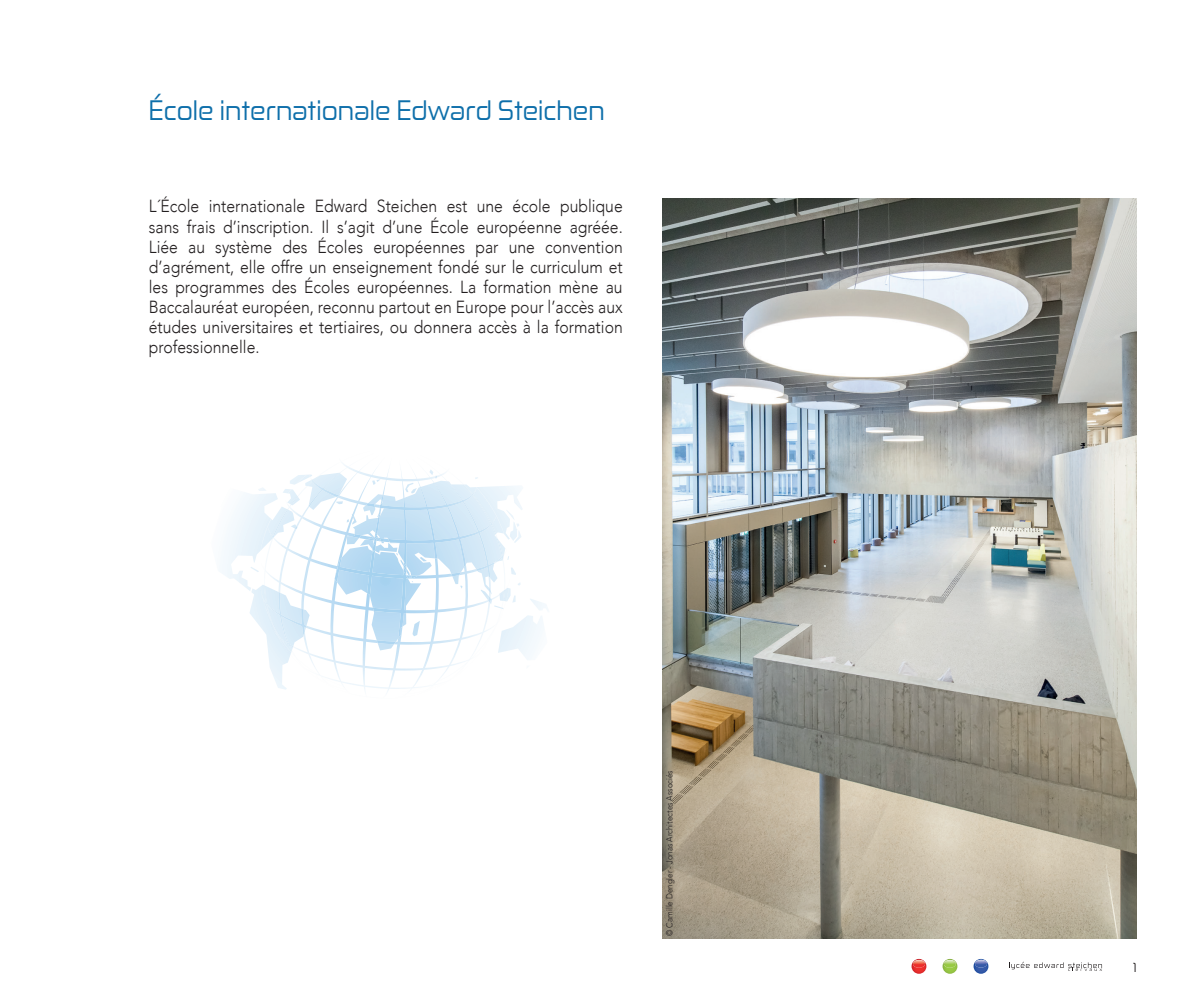
<style>
.page{position:relative;width:1191px;height:993px;background:#fff}
.page>*{position:absolute;margin:0;border:0;box-sizing:border-box;transform-origin:0 0}
.t1{font:26.25px "Zekton Rg";color:#0e6faa}
.t2{font:300 17.5px/20.1px "Avenir";color:#231f20;text-align:justify;scale:.9 1}
.t3{font:12.25px "Zekton Rg";color:#231f20}
.t4{font:300 8.75px "Avenir";color:#231f20;scale:.9 1}
</style>
<div class="page">
<svg style="left:1009px;top:961px;width:93px;height:9px"></svg>
<svg style="left:911px;top:958px;width:15px;height:15px"></svg>
<svg style="left:942px;top:958px;width:15px;height:15px"></svg>
<svg style="left:973px;top:958px;width:15px;height:15px"></svg>
<img style="left:662px;top:198px;width:474px;height:740px">
<svg style="left:222px;top:464px;width:301px;height:210px"></svg>
<img style="left:296px;top:472px;width:208px;height:106px">
<h1 class="t1" style="left:149px;top:94px;width:457px">École internationale Edward Steichen</h1>
<p class="t2" style="left:149px;top:196px;width:528px">L´École internationale Edward Steichen est une école publique sans frais d’inscription. Il s’agit d’une École européenne agréée.<br>Liée au système des Écoles européennes par une convention d’agrément, elle offre un enseignement fondé sur le curriculum et les programmes des Écoles européennes. La formation mène au Baccalauréat européen, reconnu partout en Europe pour l’accès aux études universitaires et tertiaires, ou donnera accès à la formation professionnelle.</p>
<p class="t4" style="left:664px;top:935px;width:185px;rotate:-90deg">© Camille Dengler - Jonas Architectes Associés</p>
<p class="t3" style="left:1133px;top:959px;width:5px">1</p>
</div>
